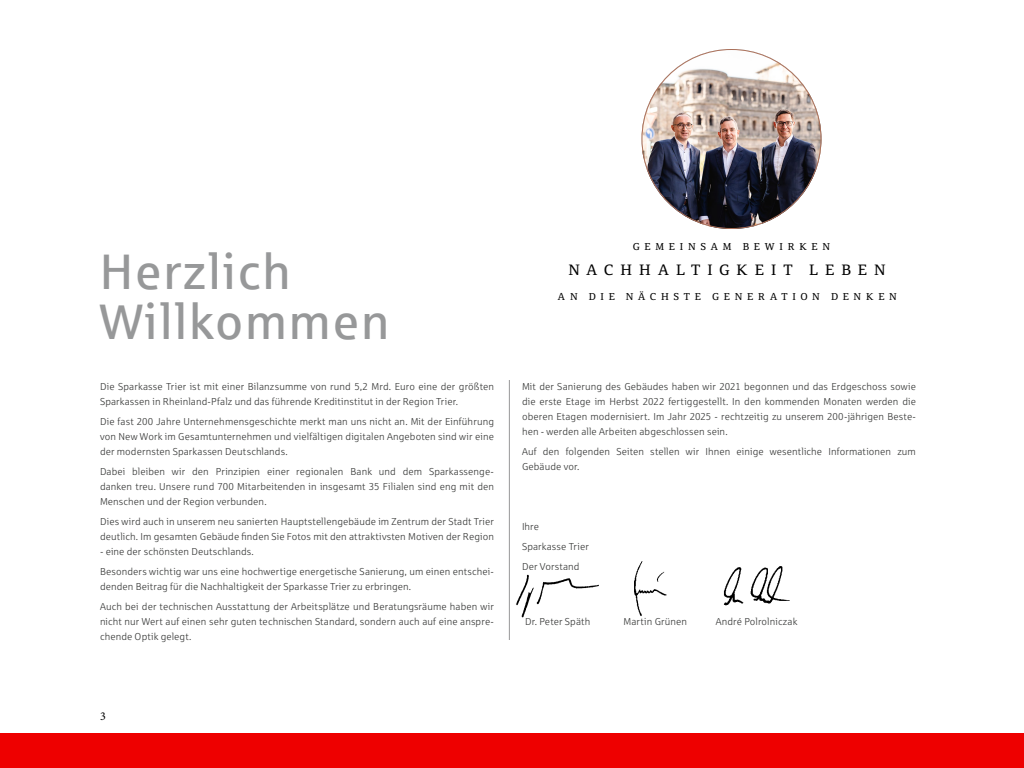
<style>
.page{position:relative;width:1024px;height:768px;background:#fff}
.page>*{position:absolute;margin:0;border:0;box-sizing:border-box;transform-origin:0 0}
.Überschrift___fett{font:50px/50px "Sparkasse Rg";letter-spacing:.025em;color:#979899}
.Kopfzeile___zentrier{font:15px "Sparkasse Serif";letter-spacing:.465em;color:#000}
.t1{font:12px "Minion Pro";color:#000}
.Body_Text___Left_Jus{font:10px/15px "Sparkasse Lt";letter-spacing:.01em;color:#3b3c3b}
.Kopfzeile___zentrier-2{font:10px "Sparkasse Serif";letter-spacing:.475em;color:#000}
</style>
<div class="page">
<img style="left:642px;top:49px;width:180px;height:180px;border-radius:90px">
<hr style="left:509px;top:380px;width:1px;height:260px;background:#979899">
<div style="left:0;top:733px;width:1024px;height:35px;background:#e00"></div>
<img style="left:634px;top:561px;width:33px;height:55px">
<img style="left:723px;top:566px;width:67px;height:40px">
<img style="left:516px;top:574px;width:83px;height:44px">
<p class="Überschrift___fett" style="left:100px;top:245px;width:292px">Herzlich<br>Willkommen</p>
<p class="Body_Text___Left_Jus" style="left:100px;top:379px;width:395px">Die Sparkasse Trier ist mit einer Bilanzsumme von rund 5,2 Mrd. Euro eine der größten<br>Sparkassen in Rheinland-Pfalz und das führende Kreditinstitut in der Region Trier.</p>
<p class="Body_Text___Left_Jus" style="left:100px;top:414px;width:396px;text-align:justify">Die fast 200 Jahre Unternehmensgeschichte merkt man uns nicht an. Mit der Einführung von New Work im Gesamtunternehmen und vielfältigen digitalen Angeboten sind wir eine der modernsten Sparkassen Deutschlands.</p>
<p class="Body_Text___Left_Jus" style="left:100px;top:464px;width:395px;text-align:justify">Dabei bleiben wir den Prinzipien einer regionalen Bank und dem Sparkassenge&shy;danken treu. Unsere rund 700 Mitarbeitenden in insgesamt 35 Filialen sind eng mit den Menschen und der Region verbunden.</p>
<p class="Body_Text___Left_Jus" style="left:100px;top:514px;width:396px">Dies wird auch in unserem neu sanierten Hauptstellengebäude im Zentrum der Stadt Trier deutlich. Im gesamten Gebäude finden Sie Fotos mit den attraktivsten Motiven der Region</p>
<p class="Body_Text___Left_Jus" style="left:100px;top:544px;width:155px">- eine der schönsten Deutschlands.</p>
<p class="Body_Text___Left_Jus" style="left:100px;top:564px;width:396px">Besonders wichtig war uns eine hochwertige energetische Sanierung, um einen entschei&shy;denden Beitrag für die Nachhaltigkeit der Sparkasse Trier zu erbringen.</p>
<p class="Body_Text___Left_Jus" style="left:100px;top:599px;width:396px;text-align:justify">Auch bei der technischen Ausstattung der Arbeitsplätze und Beratungsräume haben wir nicht nur Wert auf einen sehr guten technischen Standard, sondern auch auf eine anspre&shy;chende Optik gelegt.</p>
<p class="t1" style="left:100px;top:708px;width:7px">3</p>
<p class="Kopfzeile___zentrier-2" style="left:633px;top:240px;width:199px">GEMEINSAM BEWIRKEN</p>
<p class="Kopfzeile___zentrier" style="left:568px;top:261px;width:319px">NACHHALTIGKEIT LEBEN</p>
<p class="Kopfzeile___zentrier-2" style="left:558px;top:290px;width:341px">AN DIE NÄCHSTE GENERATION DENKEN</p>
<p class="Body_Text___Left_Jus" style="left:522px;top:379px;width:396px;text-align:justify">Mit der Sanierung des Gebäudes haben wir 2021 begonnen und das Erdgeschoss sowie die erste Etage im Herbst 2022 fertiggestellt. In den kommenden Monaten werden die oberen Etagen modernisiert. Im Jahr 2025 - rechtzeitig zu unserem 200-jährigen Beste&shy;hen - werden alle Arbeiten abgeschlossen sein.</p>
<p class="Body_Text___Left_Jus" style="left:522px;top:444px;width:396px">Auf den folgenden Seiten stellen wir Ihnen einige wesentliche Informationen zum<br>Gebäude vor.</p>
<p class="Body_Text___Left_Jus" style="left:522px;top:519px;width:19px">Ihre</p>
<p class="Body_Text___Left_Jus" style="left:522px;top:539px;width:68px">Sparkasse Trier</p>
<p class="Body_Text___Left_Jus" style="left:522px;top:559px;width:59px">Der Vorstand</p>
<p class="Body_Text___Left_Jus" style="left:525px;top:614px;width:67px">Dr. Peter Späth</p>
<p class="Body_Text___Left_Jus" style="left:623px;top:614px;width:65px">Martin Grünen</p>
<p class="Body_Text___Left_Jus" style="left:716px;top:614px;width:83px">André Polrolniczak</p>
</div>
